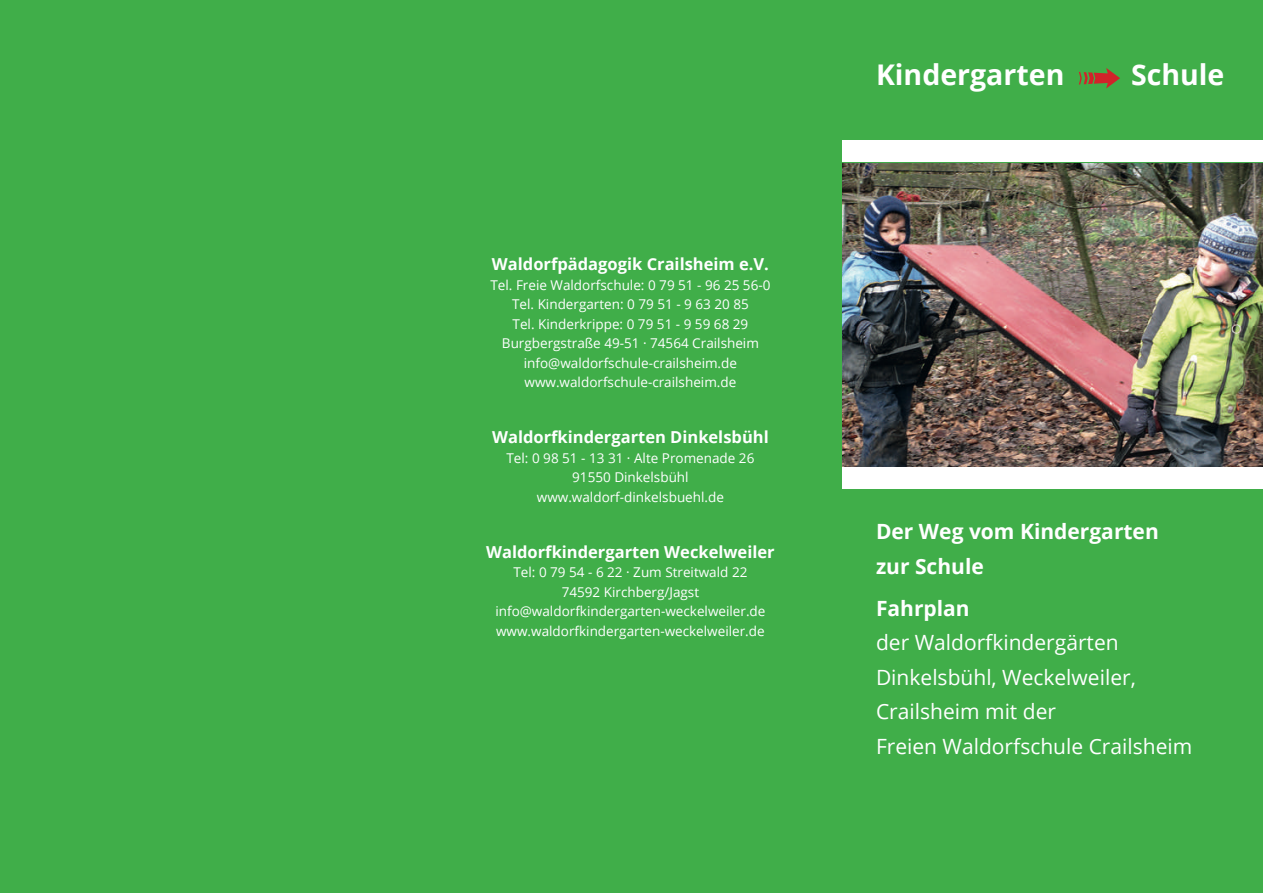
<style>
.page{position:relative;width:1263px;height:893px;background:#40ae49}
.page>*{position:absolute;margin:0;border:0;box-sizing:border-box;transform-origin:0 0}
.t1{font:54px "Monotype Sorts";color:#d1232a}
.t2{font:700 28.5px "Open Sans";color:#fff}
.t3{font:21px/34.5px "Open Sans";color:#fff}
.t4{font:700 21px/34.5px "Open Sans";color:#fff}
.t5{font:700 16.5px "Open Sans";color:#fff}
.t6{font:13.5px/19.5px "Open Sans";color:#fff;text-align:center}
</style>
<div class="page">
<img style="left:842px;top:163px;width:421px;height:304px">
<div style="left:842px;top:140px;width:421px;height:22px;background:#fff"></div>
<div style="left:842px;top:467px;width:421px;height:21px;background:#fff"></div>
<p class="t5" style="left:492px;top:252px;width:278px">Waldorfpädagogik Crailsheim e.V.</p>
<p class="t6" style="left:490px;top:275px;width:281px">Tel. Freie Waldorfschule: 0 79 51 - 96 25 56-0<br>Tel. Kindergarten: 0 79 51 - 9 63 20 85<br>Tel. Kinderkrippe: 0 79 51 - 9 59 68 29<br>Burgbergstraße 49-51 · 74564 Crailsheim info@waldorfschule-crailsheim.de www.waldorfschule-crailsheim.de</p>
<p class="t5" style="left:492px;top:425px;width:278px">Waldorfkindergarten Dinkelsbühl</p>
<p class="t6" style="left:506px;top:448px;width:249px">Tel: 0 98 51 - 13 31 · Alte Promenade 26<br>91550 Dinkelsbühl www.waldorf-dinkelsbuehl.de</p>
<p class="t5" style="left:486px;top:540px;width:290px">Waldorfkindergarten Weckelweiler</p>
<p class="t6" style="left:495px;top:562px;width:272px">Tel: 0 79 54 - 6 22 · Zum Streitwald 22<br>74592 Kirchberg/Jagst info@waldorfkindergarten-weckelweiler.de www.waldorfkindergarten-weckelweiler.de</p>
<h2 class="t2" style="left:876px;top:54px;width:190px">Kindergarten</h2>
<h2 class="t2" style="left:1131px;top:54px;width:95px">Schule</h2>
<h1 class="t1" style="left:1077px;top:54px;width:47px">ß</h1>
<h3 class="t4" style="left:876px;top:514px;width:284px">Der Weg vom Kindergarten zur Schule</h3>
<h3 class="t4" style="left:876px;top:590px;width:95px">Fahrplan</h3>
<h3 class="t3" style="left:876px;top:625px;width:318px">der Waldorfkindergärten<br>Dinkelsbühl, Weckelweiler,<br>Crailsheim mit der<br>Freien Waldorfschule Crailsheim</h3>
</div>
